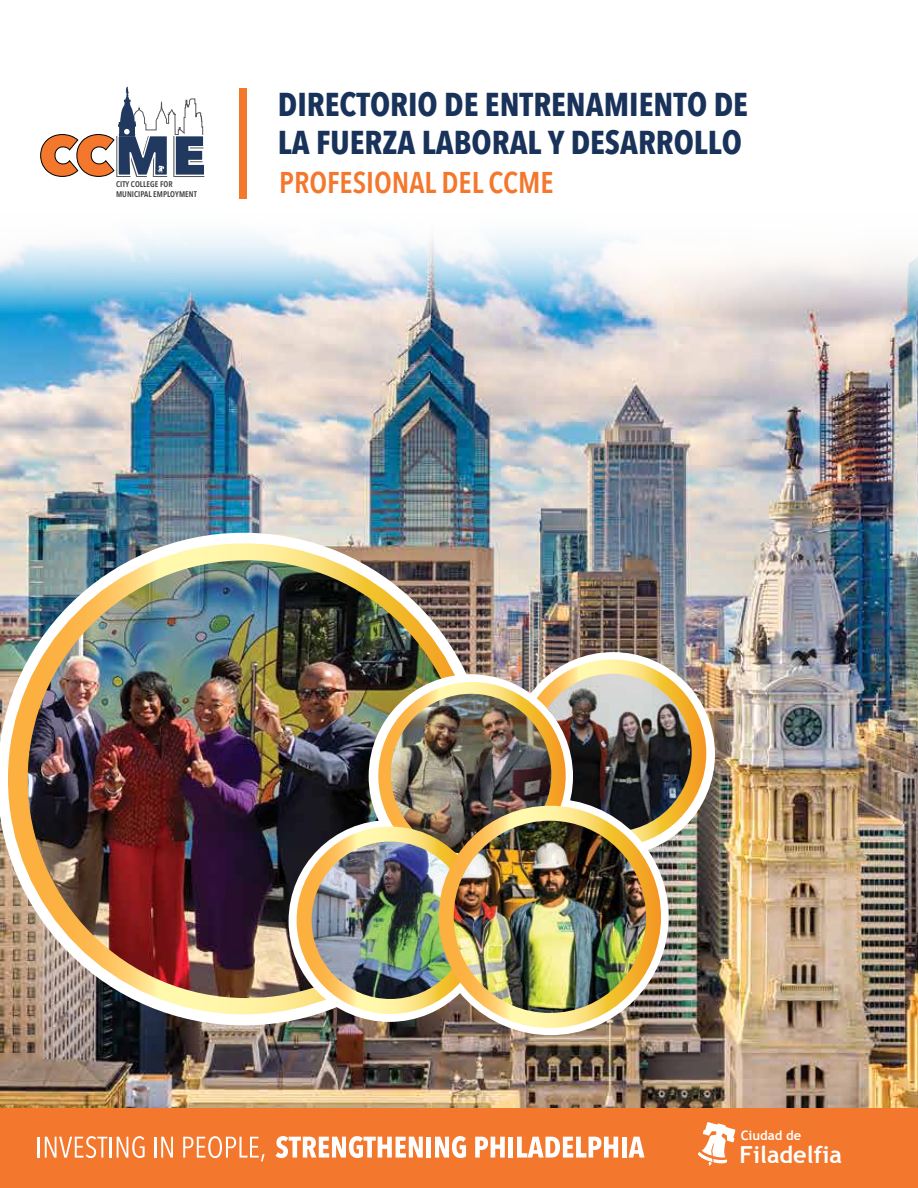
<style>
.page{position:relative;width:918px;height:1188px;background:#fff}
.page>*{position:absolute;margin:0;border:0;box-sizing:border-box;transform-origin:0 0}
.t1{font:700 33px/37.5px "Avenir Next Condensed";color:#18325a}
.t2{font:600 30px "Avenir Next Condensed";color:#f3772c}
.t3{font:700 23.55px "Trebuchet MS";color:#fff}
.t4{font:700 13.05px "Trebuchet MS";color:#fff}
.t5{font:600 8.25px/10.1px "Avenir Next Condensed";letter-spacing:.005em;color:#414042}
</style>
<div class="page">
<img style="left:0;top:262px;width:918px;height:846px">
<svg style="left:511px;top:652px;width:204px;height:204px"></svg>
<div style="left:519px;top:660px;width:187px;height:187px;border:15px solid #fff;border-radius:50%"></div>
<img style="left:534px;top:674px;width:158px;height:158px;border-radius:79px">
<svg style="left:1px;top:234px;width:917px;height:79px"></svg>
<div style="left:239px;top:89px;width:8px;height:110px;background:#f3772c"></div>
<div style="left:0;top:1108px;width:918px;height:80px;background:#f3772c"></div>
<svg style="left:40px;top:86px;width:165px;height:91px"></svg>
<hr style="left:38px;top:1137px;width:2px;height:21px;background:#fff">
<svg style="left:45px;top:1136px;width:62px;height:22px"></svg>
<hr style="left:110px;top:1137px;width:2px;height:21px;background:#fff">
<svg style="left:117px;top:1136px;width:28px;height:22px"></svg>
<hr style="left:154px;top:1137px;width:2px;height:21px;background:#fff">
<svg style="left:161px;top:1137px;width:12px;height:21px"></svg>
<svg style="left:183px;top:1136px;width:82px;height:25px"></svg>
<svg style="left:276px;top:1136px;width:147px;height:22px"></svg>
<hr style="left:427px;top:1137px;width:4px;height:21px;background:#fff">
<svg style="left:435px;top:1136px;width:31px;height:22px"></svg>
<svg style="left:475px;top:1137px;width:30px;height:21px"></svg>
<hr style="left:509px;top:1137px;width:4px;height:21px;background:#fff">
<svg style="left:517px;top:1137px;width:101px;height:21px"></svg>
<div style="left:622px;top:1137px;width:5px;height:21px;background:#fff"></div>
<svg style="left:629px;top:1137px;width:16px;height:21px"></svg>
<img style="left:0;top:533px;width:490px;height:492px">
<div style="left:8px;top:543px;width:471px;height:471px;border:21px solid #fff;border-radius:50%"></div>
<svg style="left:698px;top:1122px;width:38px;height:44px"></svg>
<img style="left:28px;top:560px;width:438px;height:438px;border-radius:219px">
<svg style="left:369px;top:674px;width:204px;height:205px"></svg>
<svg style="left:289px;top:820px;width:201px;height:202px"></svg>
<svg style="left:432px;top:799px;width:237px;height:236px"></svg>
<div style="left:378px;top:682px;width:188px;height:187px;border:15px solid #fff;border-radius:50%"></div>
<img style="left:391px;top:694px;width:160px;height:160px;border-radius:80px">
<img style="left:307px;top:838px;width:165px;height:166px;border-radius:83px">
<div style="left:297px;top:827px;width:187px;height:187px;border:15px solid #fff;border-radius:50%"></div>
<img style="left:446px;top:813px;width:208px;height:208px;border-radius:104px">
<div style="left:439px;top:806px;width:222px;height:222px;border:15px solid #fff;border-radius:50%"></div>
<p class="t5" style="left:116px;top:179px;width:82px">CITY COLLEGE FOR<br>MUNICIPAL EMPLOYMENT</p>
<p class="t1" style="left:278px;top:86px;width:471px">DIRECTORIO DE ENTRENAMIENTO DE<br>LA FUERZA LABORAL Y DESARROLLO</p>
<p class="t2" style="left:279px;top:156px;width:276px">PROFESIONAL DEL CCME</p>
<p class="t4" style="left:741px;top:1127px;width:62px">Ciudad de</p>
<p class="t3" style="left:739px;top:1140px;width:104px">Filadelfia</p>
</div>
